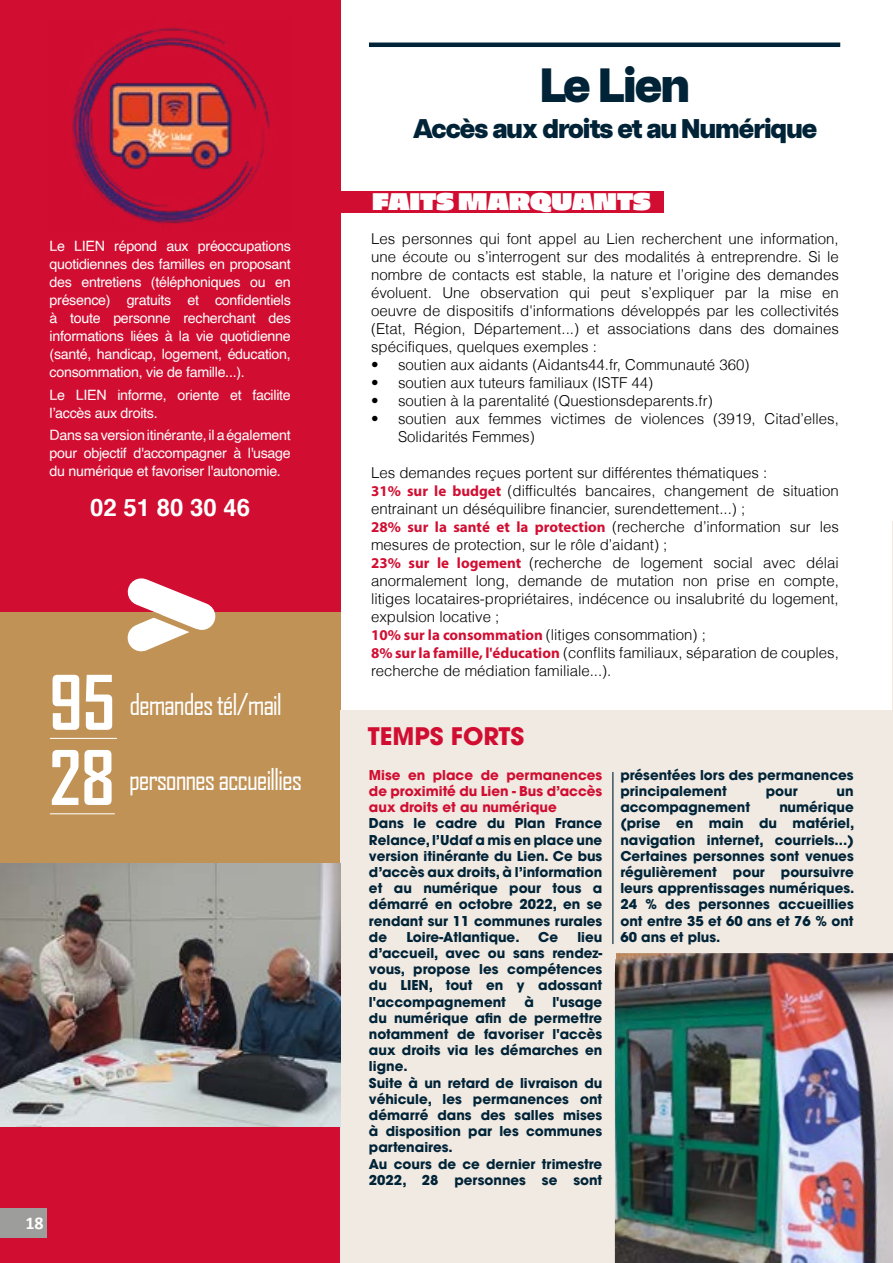
<style>
.page{position:relative;width:893px;height:1263px;background:#fff}
.page>*{position:absolute;margin:0;border:0;box-sizing:border-box;transform-origin:0 0}
.t1{font:700 72px "Agency FB";color:#fff}
.t2{font:800 48px "Articulat CF";letter-spacing:-.04em;color:#002337}
.t3{font:28.8px "Agency FB";letter-spacing:-.04em;color:#fff}
.t4{font:800 27px "Articulat CF";letter-spacing:-.04em;color:#002337}
.t5{font:24px "Piepie";color:#fff}
.t6{font:700 24px "Helvetica";color:#fff}
.t7{font:700 24px "ITC Avant Garde Pro";color:#d10e32}
.t8{font:700 18px "Calibri";color:#fff}
.t9{font:300 15px/18px "Helvetica";color:#000}
.t10{font:14.25px/18px "Helvetica";letter-spacing:-.02em;color:#fff;text-align:justify}
.t11{font:700 13.5px/16.2px "ITC Avant Garde Pro";color:#002337;text-align:justify}
.t12{font:700 13.5px/16.2px "ITC Avant Garde Pro";color:#d10e32;text-align:justify}
.s1{font-family:"Myriad Pro";font-weight:700;color:#d10e32}
</style>
<div class="page">
<div style="left:0;top:0;width:340px;height:617px;background:#d10e32"></div>
<div style="left:0;top:612px;width:340px;height:298px;background:#c09256"></div>
<div style="left:0;top:910px;width:340px;height:353px;background:#d10e32"></div>
<img style="left:71px;top:27px;width:199px;height:198px">
<div style="left:340px;top:711px;width:552px;height:552px;background:#f0eae2"></div>
<hr style="left:369px;top:43px;width:471px;height:4px;background:#002337">
<hr style="left:612px;top:772px;width:1px;height:172px;background:#002337">
<div style="left:340px;top:191px;width:323px;height:21px;background:#d10e32"></div>
<hr style="left:50px;top:738px;width:67px;height:1px;background:#fff">
<hr style="left:50px;top:813px;width:65px;height:1px;background:#fff">
<div style="left:0;top:1208px;width:47px;height:29px;background:#9d9d9c"></div>
<svg style="left:127px;top:578px;width:89px;height:74px"></svg>
<hr style="left:892px;top:521px;width:1px;height:253px;background:#f0eae2">
<img style="left:0;top:863px;width:340px;height:264px">
<img style="left:615px;top:953px;width:278px;height:310px">
<p class="t10" style="left:50px;top:238px;width:243px">Le LIEN répond aux préoccupations quotidiennes des familles en proposant des entretiens (téléphoniques ou en présence) gratuits et confidentiels à toute personne recherchant des informations liées à la vie quotidienne (santé, handicap, logement, éducation, consommation, vie de famille...).</p>
<p class="t10" style="left:50px;top:386px;width:243px">Le LIEN informe, oriente et facilite l’accès aux droits.</p>
<p class="t10" style="left:50px;top:426px;width:243px">Dans sa version itinérante, il a également pour objectif d'accompagner à l'usage du numérique et favoriser l'autonomie.</p>
<h3 class="t6" style="left:90px;top:488px;width:162px">02 51 80 30 46</h3>
<h1 class="t1" style="left:49px;top:658px;width:67px">95</h1>
<h1 class="t1" style="left:49px;top:733px;width:67px">28</h1>
<h3 class="t3" style="left:129px;top:686px;width:154px">demandes tél/mail</h3>
<h3 class="t3" style="left:129px;top:762px;width:175px">personnes accueillies</h3>
<p class="t8" style="left:26px;top:1210px;width:20px">18</p>
<h2 class="t2" style="left:540px;top:49px;width:152px">Le Lien</h2>
<h3 class="t4" style="left:413px;top:108px;width:406px">Accès aux droits et au Numérique</h3>
<h3 class="t5" style="left:372px;top:184px;width:280px">FAITS MARQUANTS</h3>
<p class="t9" style="left:371px;top:230px;width:469px;text-align:justify">Les personnes qui font appel au Lien recherchent une information, une écoute ou s’interrogent sur des modalités à entreprendre. Si le nombre de contacts est stable, la nature et l’origine des demandes évoluent. Une observation qui peut s’expliquer par la mise en oeuvre de dispositifs d'informations développés par les collectivités (Etat, Région, Département...) et associations dans des domaines spécifiques, quelques exemples :</p>
<p class="t9" style="left:371px;top:356px;width:380px">• soutien aux aidants (Aidants44.fr, Communauté 360)</p>
<p class="t9" style="left:371px;top:374px;width:284px">• soutien aux tuteurs familiaux (ISTF 44)</p>
<p class="t9" style="left:371px;top:392px;width:343px">• soutien à la parentalité (Questionsdeparents.fr)</p>
<p class="t9" style="left:398px;top:410px;width:442px;text-indent:-27px">• soutien aux femmes victimes de violences (3919, Citad’elles,<br>Solidarités Femmes)</p>
<p class="t9" style="left:371px;top:464px;width:469px">Les demandes reçues portent sur différentes thématiques :<br><span class="s1">31% sur le budget</span> (difficultés bancaires, changement de situation entrainant un déséquilibre financier, surendettement...) ;<br><span class="s1">28% sur la santé et la protection</span> (recherche d’information sur les mesures de protection, sur le rôle d’aidant) ;<br><span class="s1">23% sur le logement</span> (recherche de logement social avec délai anormalement long, demande de mutation non prise en compte, litiges locataires-propriétaires, indécence ou insalubrité du logement, expulsion locative ;<br><span class="s1">10% sur la consommation</span> (litiges consommation) ;<br><span class="s1">8% sur la famille, l'éducation</span> (conflits familiaux, séparation de couples, recherche de médiation familiale...).</p>
<h3 class="t7" style="left:368px;top:720px;width:158px">TEMPS FORTS</h3>
<p class="t12" style="left:369px;top:766px;width:235px">Mise en place de permanences de proximité du Lien - Bus d’accès aux droits et au numérique</p>
<p class="t11" style="left:369px;top:815px;width:235px">Dans le cadre du Plan France Relance, l’Udaf a mis en place une version itinérante du Lien. Ce bus d’accès aux droits, à l’information et au numérique pour tous a démarré en octobre 2022, en se rendant sur 11 communes rurales de</p>
<p class="t11" style="left:406px;top:928px;width:115px">Loire-Atlantique.</p>
<p class="t11" style="left:538px;top:928px;width:21px">Ce</p>
<p class="t11" style="left:369px;top:928px;width:235px;text-indent:208px">lieu d’accueil, avec ou sans rendez&shy;vous, propose les compétences du LIEN, tout en y adossant l'accompagnement</p>
<p class="t11" style="left:524px;top:993px;width:11px">à</p>
<p class="t11" style="left:369px;top:993px;width:235px;text-align:left;text-indent:183px">l'usage du numérique afin de permettre notamment de favoriser l'accès aux droits via les démarches en ligne.<br>Suite à un retard de livraison du véhicule, les permanences ont démarré dans des salles mises à disposition par les communes partenaires.<br>Au cours de ce dernier trimestre<br>2022, 28 personnes se sont</p>
<p class="t11" style="left:620px;top:766px;width:235px">présentées lors des permanences principalement</p>
<p class="t11" style="left:766px;top:783px;width:33px">pour</p>
<p class="t11" style="left:837px;top:783px;width:19px">un</p>
<p class="t11" style="left:620px;top:799px;width:236px;text-indent:159px">numérique (prise en main du matériel, navigation internet, courriels...)<br>Certaines personnes sont venues régulièrement pour poursuivre leurs apprentissages numériques.<br>24 % des personnes accueillies ont entre 35 et 60 ans et 76 % ont 60 ans et plus.</p>
<p class="t11" style="left:620px;top:799px;width:131px">accompagnement</p>
</div>
